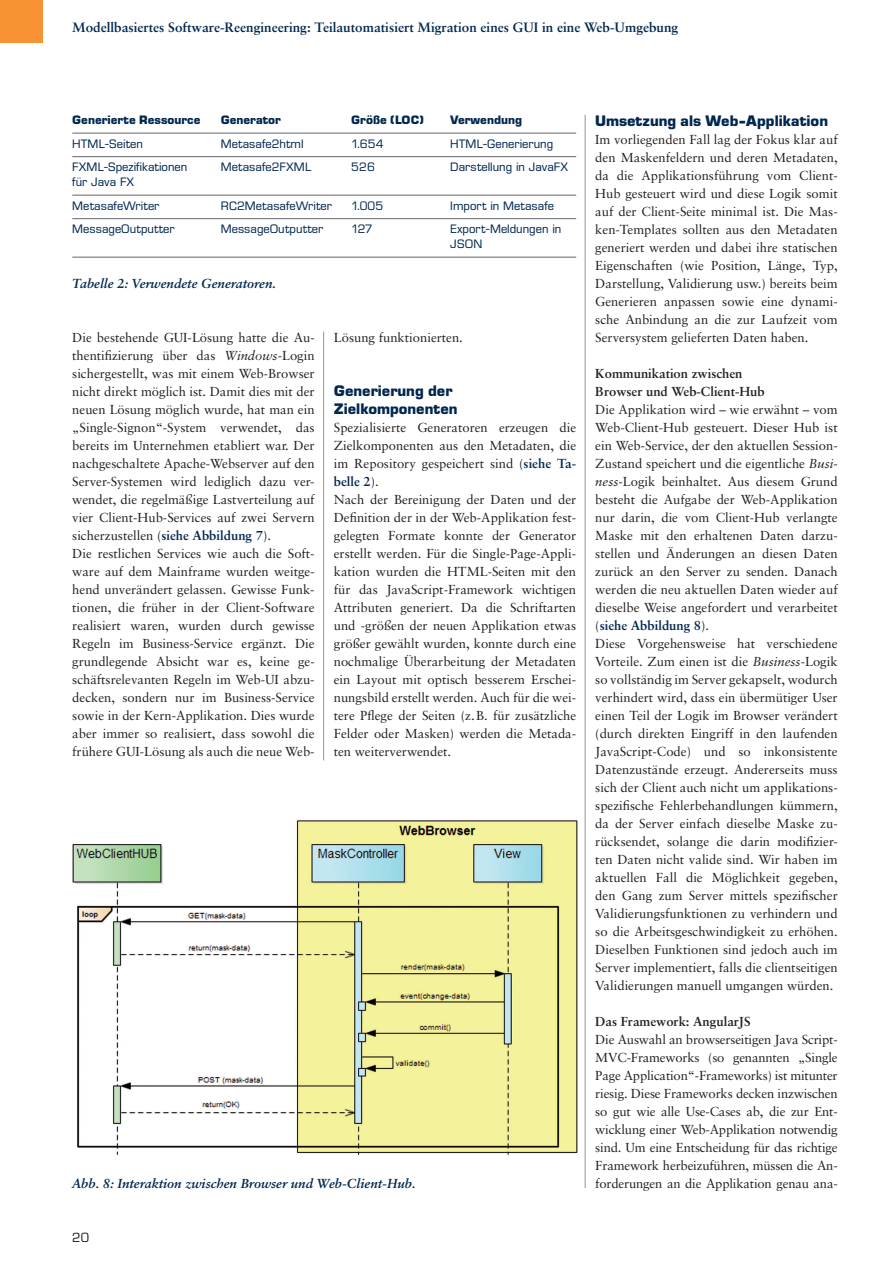
<style>
.page{position:relative;width:893px;height:1263px;background:#fff}
.page>*{position:absolute;margin:0;border:0;box-sizing:border-box;transform-origin:0 0}
.t1{font:700 15px/18px "Eurostile BQ";color:#00274f}
.t2{font:700 13.5px "Sabon";color:#00274f}
.t3{font:13.05px/18px "Sabon";color:#231f20}
.t4{font:italic 700 13.05px "Sabon";color:#00274f}
.t5{font:700 13.05px/18px "Sabon";color:#231f20}
.t6{font:13.05px "Eurostile BQ";color:#231f20}
.t7{font:12px/23.5px "Eurostile BQ";color:#00274f}
.t8{font:700 12px "Eurostile BQ";color:#00274f}
.s1{font-style:italic}
.s2{font-weight:700;color:#00274f}
</style>
<div class="page">
<hr style="left:585px;top:115px;width:1px;height:1073px;background:#939598">
<hr style="left:323px;top:332px;width:1px;height:428px;background:#939598">
<div style="left:0;top:0;width:43px;height:43px;background:#f79332"></div>
<hr style="left:72px;top:133px;width:504px;height:1px;background:#6c6d70">
<hr style="left:72px;top:156px;width:504px;height:1px;background:#6c6d70">
<hr style="left:72px;top:195px;width:504px;height:1px;background:#6c6d70">
<hr style="left:72px;top:218px;width:504px;height:1px;background:#6c6d70">
<hr style="left:72px;top:257px;width:504px;height:1px;background:#6c6d70">
<img style="left:72px;top:820px;width:505px;height:336px">
<p class="t2" style="left:72px;top:19px;width:608px">Modellbasiertes Software-Reengineering: Teilautomatisiert Migration eines GUI in eine Web-Umgebung</p>
<p class="t8" style="left:72px;top:113px;width:130px">Generierte Ressource</p>
<p class="t8" style="left:221px;top:113px;width:62px">Generator</p>
<p class="t8" style="left:351px;top:113px;width:74px">Größe (LOC)</p>
<p class="t8" style="left:450px;top:113px;width:73px">Verwendung</p>
<p class="t7" style="left:72px;top:132px;width:72px">HTML-Seiten</p>
<p class="t7" style="left:221px;top:132px;width:84px">Metasafe2html</p>
<p class="t7" style="left:351px;top:132px;width:34px">1.654</p>
<p class="t7" style="left:450px;top:132px;width:104px">HTML-Generierung</p>
<p class="t7" style="left:72px;top:156px;width:117px">FXML-Spezifikationen</p>
<p class="t7" style="left:221px;top:156px;width:92px">Metasafe2FXML</p>
<p class="t7" style="left:351px;top:156px;width:25px">526</p>
<p class="t7" style="left:450px;top:156px;width:119px">Darstellung in JavaFX</p>
<p class="t7" style="left:72px;top:171px;width:89px">für Java FX<br>MetasafeWriter</p>
<p class="t7" style="left:221px;top:194px;width:113px">RC2MetasafeWriter</p>
<p class="t7" style="left:351px;top:194px;width:34px">1.005</p>
<p class="t7" style="left:450px;top:194px;width:105px">Import in Metasafe</p>
<p class="t7" style="left:72px;top:218px;width:104px">MessageOutputter</p>
<p class="t7" style="left:221px;top:218px;width:104px">MessageOutputter</p>
<p class="t7" style="left:351px;top:218px;width:23px">127</p>
<p class="t7" style="left:450px;top:222px;width:113px;line-height:15px">Export-Meldungen in<br>JSON</p>
<p class="t4" style="left:72px;top:276px;width:205px">Tabelle 2: Verwendete Generatoren.</p>
<p class="t3" style="left:72px;top:328px;width:244px">Die bestehende GUI-Lösung hatte die Au&shy;thentifizierung über das <span class="s1">Windows</span>-Login sichergestellt, was mit einem Web-Browser nicht direkt möglich ist. Damit dies mit der neuen Lösung möglich wurde, hat man ein „Single-Signon“-System verwendet, das bereits im Unternehmen etabliert war. Der nachgeschaltete Apache-Webserver auf den Server-Systemen wird lediglich dazu ver&shy;wendet, die regelmäßige Lastverteilung auf vier Client-Hub-Services auf zwei Servern sicherzustellen (<span class="s2">siehe Abbildung 7</span>).<br>Die restlichen Services wie auch die Soft&shy;ware auf dem Mainframe wurden weitge&shy;hend unverändert gelassen. Gewisse Funk&shy;tionen, die früher in der Client-Software realisiert waren, wurden durch gewisse Regeln im Business-Service ergänzt. Die grundlegende Absicht war es, keine ge&shy;schäftsrelevanten Regeln im Web-UI abzu&shy;decken, sondern nur im Business-Service sowie in der Kern-Applikation. Dies wurde aber immer so realisiert, dass sowohl die frühere GUI-Lösung als auch die neue Web-</p>
<p class="t3" style="left:334px;top:328px;width:131px">Lösung funktionierten.</p>
<p class="t1" style="left:334px;top:382px;width:125px">Generierung der<br>Zielkomponenten</p>
<p class="t3" style="left:334px;top:418px;width:244px">Spezialisierte Generatoren erzeugen die Zielkomponenten aus den Metadaten, die im Repository gespeichert sind (<span class="s2">siehe Ta&shy;belle 2</span>).<br>Nach der Bereinigung der Daten und der Definition der in der Web-Applikation fest&shy;gelegten Formate konnte der Generator erstellt werden. Für die Single-Page-Appli&shy;kation wurden die HTML-Seiten mit den für das JavaScript-Framework wichtigen Attributen generiert. Da die Schriftarten und -größen der neuen Applikation etwas größer gewählt wurden, konnte durch eine nochmalige Überarbeitung der Metadaten ein Layout mit optisch besserem Erschei&shy;nungsbild erstellt werden. Auch für die wei&shy;tere Pflege der Seiten (z.B. für zusätzliche Felder oder Masken) werden die Metada&shy;ten weiterverwendet.</p>
<p class="t4" style="left:72px;top:1176px;width:345px">Abb. 8: Interaktion zwischen Browser und Web-Client-Hub.</p>
<p class="t6" style="left:72px;top:1230px;width:18px">20</p>
<p class="t1" style="left:595px;top:112px;width:234px">Umsetzung als Web-Applikation</p>
<p class="t3" style="left:595px;top:130px;width:244px;text-align:justify">Im vorliegenden Fall lag der Fokus klar auf den Maskenfeldern und deren Metadaten, da die Applikationsführung vom Client-Hub gesteuert wird und diese Logik somit auf der Client-Seite minimal ist. Die Mas&shy;ken-Templates sollten aus den Metadaten generiert werden und dabei ihre statischen Eigenschaften (wie Position, Länge, Typ, Darstellung, Validierung usw.) bereits beim Generieren anpassen sowie eine dynami&shy;sche Anbindung an die zur Laufzeit vom Serversystem gelieferten Daten haben.</p>
<p class="t5" style="left:595px;top:364px;width:171px">Kommunikation zwischen<br>Browser und Web-Client-Hub</p>
<p class="t3" style="left:595px;top:400px;width:244px">Die Applikation wird – wie erwähnt – vom Web-Client-Hub gesteuert. Dieser Hub ist ein Web-Service, der den aktuellen Session-Zustand speichert und die eigentliche <span class="s1">Busi&shy;ness</span>-Logik beinhaltet. Aus diesem Grund besteht die Aufgabe der Web-Applikation nur darin, die vom Client-Hub verlangte Maske mit den erhaltenen Daten darzu&shy;stellen und Änderungen an diesen Daten zurück an den Server zu senden. Danach werden die neu aktuellen Daten wieder auf dieselbe Weise angefordert und verarbeitet (<span class="s2">siehe Abbildung 8</span>).<br>Diese Vorgehensweise hat verschiedene Vorteile. Zum einen ist die <span class="s1">Business</span>-Logik so vollständig im Server gekapselt, wodurch verhindert wird, dass ein übermütiger User einen Teil der Logik im Browser verändert (durch direkten Eingriff in den laufenden JavaScript-Code) und so inkonsistente Datenzustände erzeugt. Andererseits muss sich der Client auch nicht um applikations&shy;spezifische Fehlerbehandlungen kümmern, da der Server einfach dieselbe Maske zu&shy;rücksendet, solange die darin modifizier&shy;ten Daten nicht valide sind. Wir haben im aktuellen Fall die Möglichkeit gegeben, den Gang zum Server mittels spezifischer Validierungsfunktionen zu verhindern und so die Arbeitsgeschwindigkeit zu erhöhen.<br>Dieselben Funktionen sind jedoch auch im Server implementiert, falls die clientseitigen Validierungen manuell umgangen würden.</p>
<p class="t5" style="left:595px;top:1012px;width:157px">Das Framework: AngularJS</p>
<p class="t3" style="left:595px;top:1030px;width:244px;text-align:justify">Die Auswahl an browserseitigen Java Script-MVC-Frameworks (so genannten „Single Page Application“-Frameworks) ist mitunter riesig. Diese Frameworks decken inzwischen so gut wie alle Use-Cases ab, die zur Ent&shy;wicklung einer Web-Applikation notwendig sind. Um eine Entscheidung für das richtige Framework herbeizuführen, müssen die An&shy;forderungen an die Applikation genau ana-</p>
</div>
